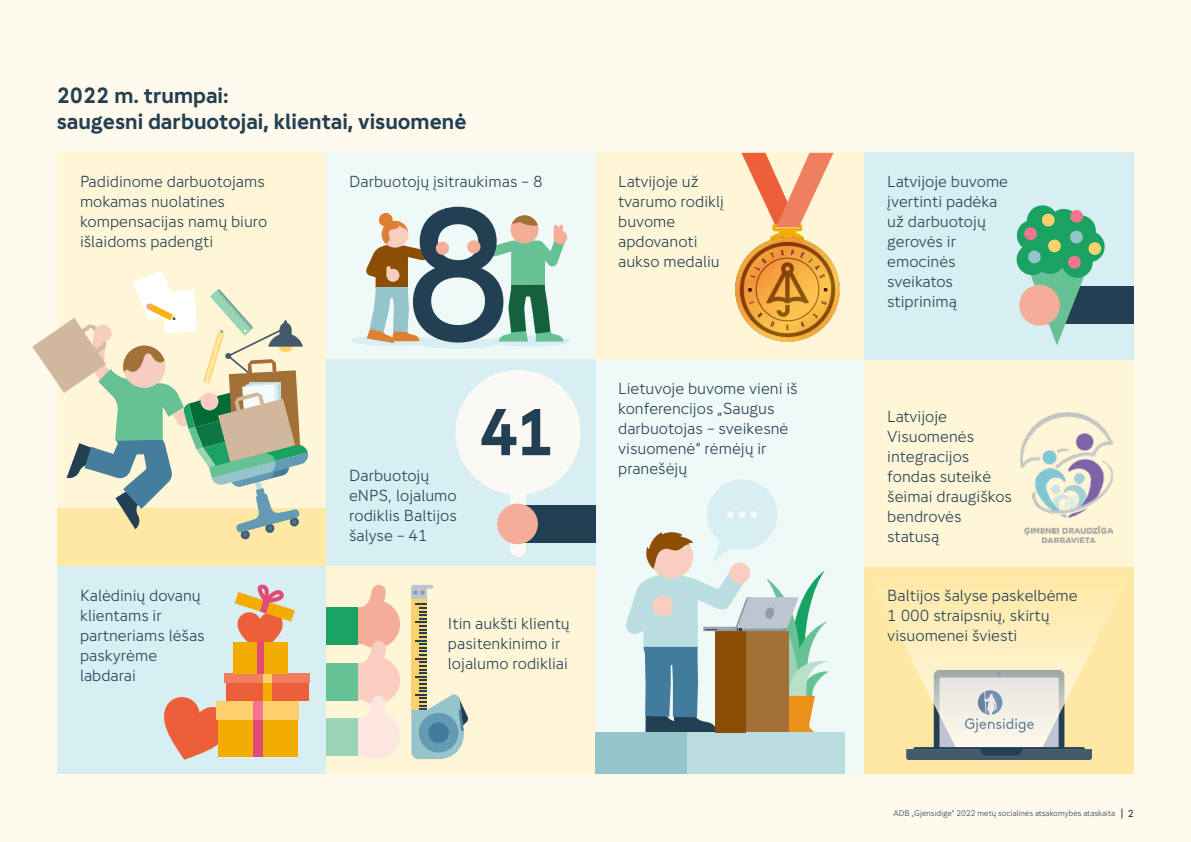
<style>
.page{position:relative;width:1191px;height:842px;background:#fffaeb}
.page>*{position:absolute;margin:0;border:0;box-sizing:border-box;transform-origin:0 0}
.t1{font:700 66px "Gjensidige Sans";color:#233f53}
.t2{font:700 22px/26.4px "Gjensidige Sans";color:#233f53}
.t3{font:16px/20px "Gjensidige Sans";color:#233f53}
.t4{font:8.2px "Gjensidige Sans";color:#233f53}
.s1{font-weight:500;font-size:10.2px}
</style>
<div class="page">
<div style="left:57px;top:153px;width:269px;height:414px;background:#fff5d7"></div>
<div style="left:57px;top:509px;width:269px;height:58px;background:#ffe8a3"></div>
<div style="left:595px;top:360px;width:269px;height:414px;background:#eff9f8"></div>
<div style="left:57px;top:567px;width:269px;height:207px;background:#d7eef2"></div>
<div style="left:326px;top:153px;width:269px;height:207px;background:#eff9f8"></div>
<div style="left:326px;top:360px;width:269px;height:207px;background:#d7eef2"></div>
<div style="left:326px;top:567px;width:269px;height:207px;background:#fff5d7"></div>
<div style="left:595px;top:153px;width:269px;height:207px;background:#fff5d7"></div>
<img style="left:735px;top:243px;width:104px;height:98px">
<svg style="left:741px;top:153px;width:92px;height:90px"></svg>
<div style="left:864px;top:567px;width:269px;height:207px;background:#ffe8a3"></div>
<svg style="left:880px;top:595px;width:239px;height:75px"></svg>
<svg style="left:906px;top:670px;width:186px;height:90px"></svg>
<div style="left:864px;top:360px;width:269px;height:207px;background:#fff5d7"></div>
<div style="left:864px;top:153px;width:269px;height:207px;background:#d7eef2"></div>
<svg style="left:32px;top:270px;width:277px;height:270px"></svg>
<div style="left:455px;top:370px;width:125px;height:125px;background:#fbf9f6;border-radius:50%"></div>
<svg style="left:510px;top:494px;width:16px;height:63px"></svg>
<div style="left:517px;top:505px;width:78px;height:37px;background:#233f53"></div>
<div style="left:497px;top:504px;width:41px;height:40px;background:#f4ae98;border-radius:50%"></div>
<svg style="left:411px;top:598px;width:15px;height:6px"></svg>
<div style="left:411px;top:588px;width:15px;height:10px;background:#bfc5d0"></div>
<svg style="left:411px;top:585px;width:22px;height:10px"></svg>
<svg style="left:411px;top:604px;width:57px;height:155px"></svg>
<div style="left:327px;top:607px;width:31px;height:37px;background:#19a262"></div>
<div style="left:326px;top:663px;width:32px;height:37px;background:#66c194"></div>
<svg style="left:346px;top:585px;width:54px;height:174px"></svg>
<div style="left:326px;top:718px;width:32px;height:37px;background:#98d5b6"></div>
<img style="left:1021px;top:412px;width:91px;height:130px">
<svg style="left:164px;top:697px;width:54px;height:63px"></svg>
<div style="left:218px;top:719px;width:80px;height:38px;background:#f3ad00"></div>
<div style="left:253px;top:719px;width:9px;height:38px;background:#e24b77"></div>
<div style="left:217px;top:701px;width:82px;height:18px;background:#fed16d"></div>
<div style="left:253px;top:701px;width:9px;height:18px;background:#f37691"></div>
<div style="left:226px;top:682px;width:82px;height:19px;background:#ed5f39"></div>
<div style="left:224px;top:673px;width:85px;height:9px;background:#f07f60"></div>
<div style="left:263px;top:682px;width:8px;height:19px;background:#f3ad00"></div>
<div style="left:263px;top:673px;width:8px;height:9px;background:#fed16d"></div>
<div style="left:233px;top:642px;width:54px;height:31px;background:#f3ad00"></div>
<div style="left:257px;top:642px;width:6px;height:31px;background:#e24b77"></div>
<svg style="left:234px;top:584px;width:61px;height:68px"></svg>
<div style="left:1039px;top:287px;width:94px;height:37px;background:#233f53"></div>
<svg style="left:1016px;top:205px;width:90px;height:140px"></svg>
<div style="left:1019px;top:285px;width:41px;height:40px;background:#f4ae98;border-radius:50%"></div>
<div style="left:417px;top:338px;width:82px;height:11px;background:#d7eef2;border-radius:50%"></div>
<div style="left:351px;top:335px;width:83px;height:11px;background:#d7eef2;border-radius:50%"></div>
<div style="left:488px;top:336px;width:82px;height:11px;background:#d7eef2;border-radius:50%"></div>
<div style="left:553px;top:231px;width:14px;height:13px;background:#f4ae98;border-radius:50%"></div>
<svg style="left:358px;top:207px;width:207px;height:136px"></svg>
<div style="left:625px;top:733px;width:220px;height:41px;background:#b9dde0"></div>
<div style="left:595px;top:733px;width:91px;height:41px;background:#95c4cb"></div>
<div style="left:707px;top:479px;width:70px;height:71px;background:#d7eef2;border-radius:50%"></div>
<svg style="left:604px;top:530px;width:225px;height:203px"></svg>
<div style="left:727px;top:511px;width:7px;height:7px;background:#f4fbfa;border-radius:50%"></div>
<div style="left:738px;top:511px;width:7px;height:7px;background:#f4fbfa;border-radius:50%"></div>
<div style="left:750px;top:511px;width:7px;height:7px;background:#f4fbfa;border-radius:50%"></div>
<h2 class="t2" style="left:57px;top:82px;width:411px">2022 m. trumpai:<br>saugesni darbuotojai, klientai, visuomenė</h2>
<p class="t3" style="left:80px;top:171px;width:189px">Padidinome darbuotojams mokamas nuolatines kompensacijas namų biuro išlaidoms padengti</p>
<p class="t3" style="left:80px;top:585px;width:126px">Kalėdinių dovanų klientams ir partneriams lėšas paskyrėme labdarai</p>
<p class="t3" style="left:349px;top:171px;width:195px">Darbuotojų įsitraukimas – 8</p>
<p class="t3" style="left:349px;top:465px;width:109px">Darbuotojų eNPS, lojalumo rodiklis Baltijos šalyse – 41</p>
<h1 class="t1" style="left:479px;top:394px;width:77px">41</h1>
<p class="t3" style="left:448px;top:613px;width:123px">Itin aukšti klientų pasitenkinimo ir lojalumo rodikliai</p>
<p class="t3" style="left:618px;top:171px;width:107px">Latvijoje už tvarumo rodiklį buvome apdovanoti aukso medaliu</p>
<p class="t3" style="left:618px;top:378px;width:181px">Lietuvoje buvome vieni iš konferencijos „Saugus darbuotojas – sveikesnė visuomenė“ rėmėjų ir pranešėjų</p>
<p class="t3" style="left:887px;top:171px;width:122px">Latvijoje buvome įvertinti padėka už darbuotojų gerovės ir emocinės sveikatos stiprinimą</p>
<p class="t3" style="left:887px;top:406px;width:126px">Latvijoje<br>Visuomenės integracijos fondas suteikė šeimai draugiškos bendrovės statusą</p>
<p class="t3" style="left:887px;top:585px;width:192px">Baltijos šalyse paskelbėme<br>1 000 straipsnių, skirtų visuomenei šviesti</p>
<p class="t4" style="left:893px;top:808px;width:242px">ADB „Gjensidige“ 2022 metų socialinės atsakomybės ataskaita <span class="s1">2</span></p>
</div>
